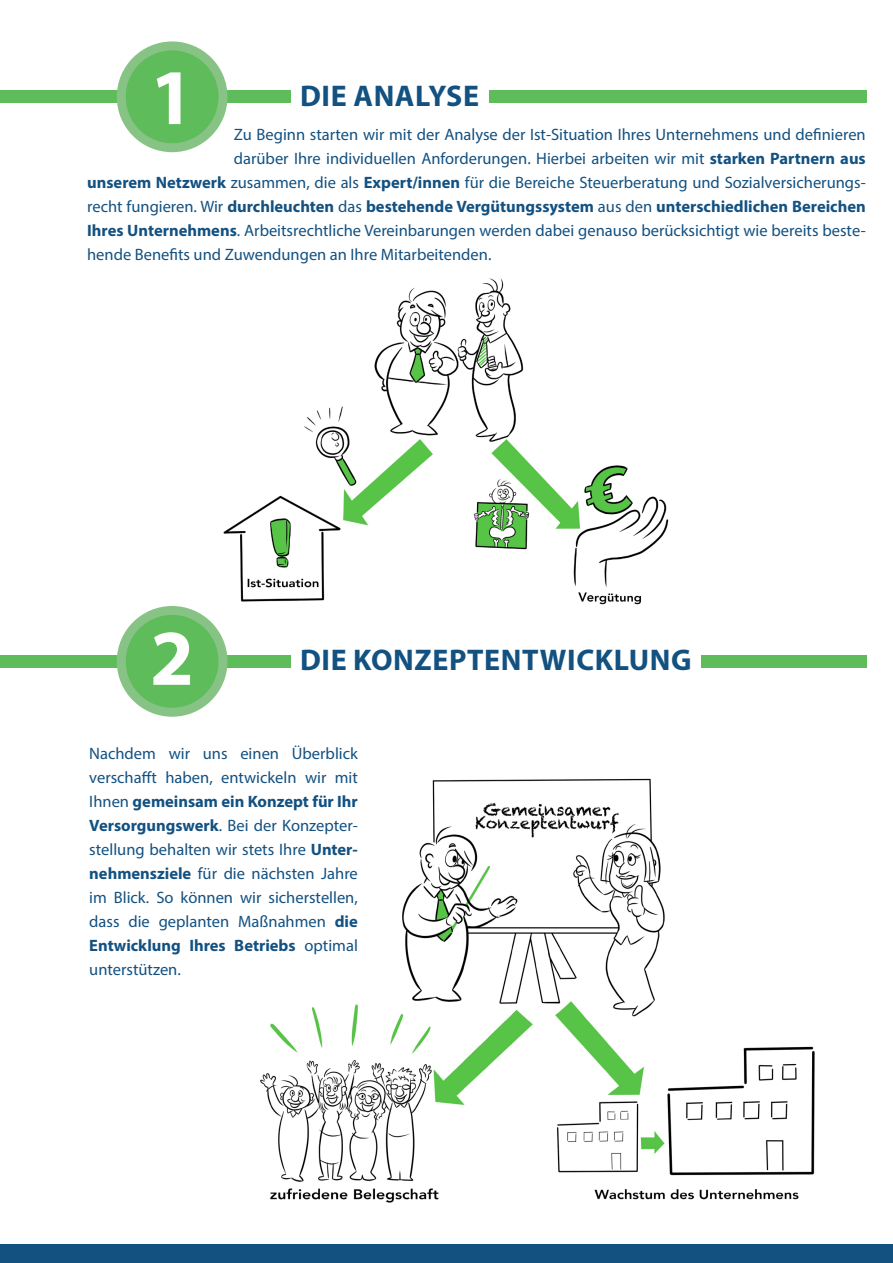
<style>
.page{position:relative;width:893px;height:1263px;background:#fff}
.page>*{position:absolute;margin:0;border:0;box-sizing:border-box;transform-origin:0 0}
.t1{font:700 79.5px "Myriad Pro";color:#fff}
.t2{font:700 30px "Myriad Pro";letter-spacing:.02em;color:#135181}
.t3{font:16.5px/24px "Myriad Pro";color:#135181;text-align:justify}
.t4{font:700 16.5px "Myriad Pro";color:#135181}
.s1{font-weight:700}
.s2{font-weight:400}
</style>
<div class="page">
<div style="left:0;top:1245px;width:893px;height:18px;background:#135181"></div>
<div style="left:0;top:90px;width:866px;height:13px;background:#5ebc5a"></div>
<div style="left:117px;top:41px;width:110px;height:111px;background:#88c386;border-radius:50%"></div>
<div style="left:126px;top:50px;width:93px;height:93px;background:#5ebc5a;border-radius:50%"></div>
<div style="left:291px;top:78px;width:197px;height:41px;background:#fff"></div>
<img style="left:198px;top:278px;width:471px;height:347px">
<img style="left:260px;top:778px;width:555px;height:425px">
<div style="left:0;top:655px;width:866px;height:13px;background:#5ebc5a"></div>
<div style="left:117px;top:606px;width:110px;height:111px;background:#88c386;border-radius:50%"></div>
<div style="left:126px;top:615px;width:93px;height:93px;background:#5ebc5a;border-radius:50%"></div>
<div style="left:291px;top:642px;width:410px;height:38px;background:#fff"></div>
<p class="t1" style="left:150px;top:45px;width:46px">1</p>
<p class="t2" style="left:300px;top:76px;width:181px">DIE ANALYSE</p>
<p class="t3" style="left:234px;top:122px;width:633px">Zu Beginn starten wir mit der Analyse der Ist-Situation Ihres Unternehmens und definieren</p>
<p class="t3" style="left:234px;top:146px;width:633px">darüber Ihre individuellen Anforderungen. Hierbei arbeiten wir mit <span class="s1">starken Partnern aus</span></p>
<p class="t3" style="left:87px;top:170px;width:780px"><span class="s1">unserem Netzwerk</span> zusammen, die als <span class="s1">Expert/innen</span> für die Bereiche Steuerberatung und Sozialversicherungs-</p>
<p class="t4" style="left:87px;top:196px;width:780px"><span class="s2">recht fungieren. Wir</span> durchleuchten <span class="s2">das</span> bestehende Vergütungssystem <span class="s2">aus den</span> unterschiedlichen Bereichen</p>
<p class="t3" style="left:87px;top:218px;width:780px"><span class="s1">Ihres Unternehmens</span>. Arbeitsrechtliche Vereinbarungen werden dabei genauso berücksichtigt wie bereits beste-</p>
<p class="t3" style="left:87px;top:242px;width:406px">hende Benefits und Zuwendungen an Ihre Mitarbeitenden.</p>
<p class="t1" style="left:150px;top:606px;width:46px">2</p>
<p class="t2" style="left:300px;top:640px;width:393px">DIE KONZEPTENTWICKLUNG</p>
<p class="t3" style="left:89px;top:741px;width:270px">Nachdem wir uns einen Überblick verschafft haben, entwickeln wir mit Ihnen <span class="s1">gemeinsam ein Konzept für Ihr Versorgungswerk</span>. Bei der Konzepter&shy;stellung behalten wir stets Ihre <span class="s1">Unter&shy;nehmensziele</span> für die nächsten Jahre im Blick. So können wir sicherstellen, dass die geplanten Maßnahmen <span class="s1">die Entwicklung Ihres Betriebs</span> optimal unterstützen.</p>
</div>
